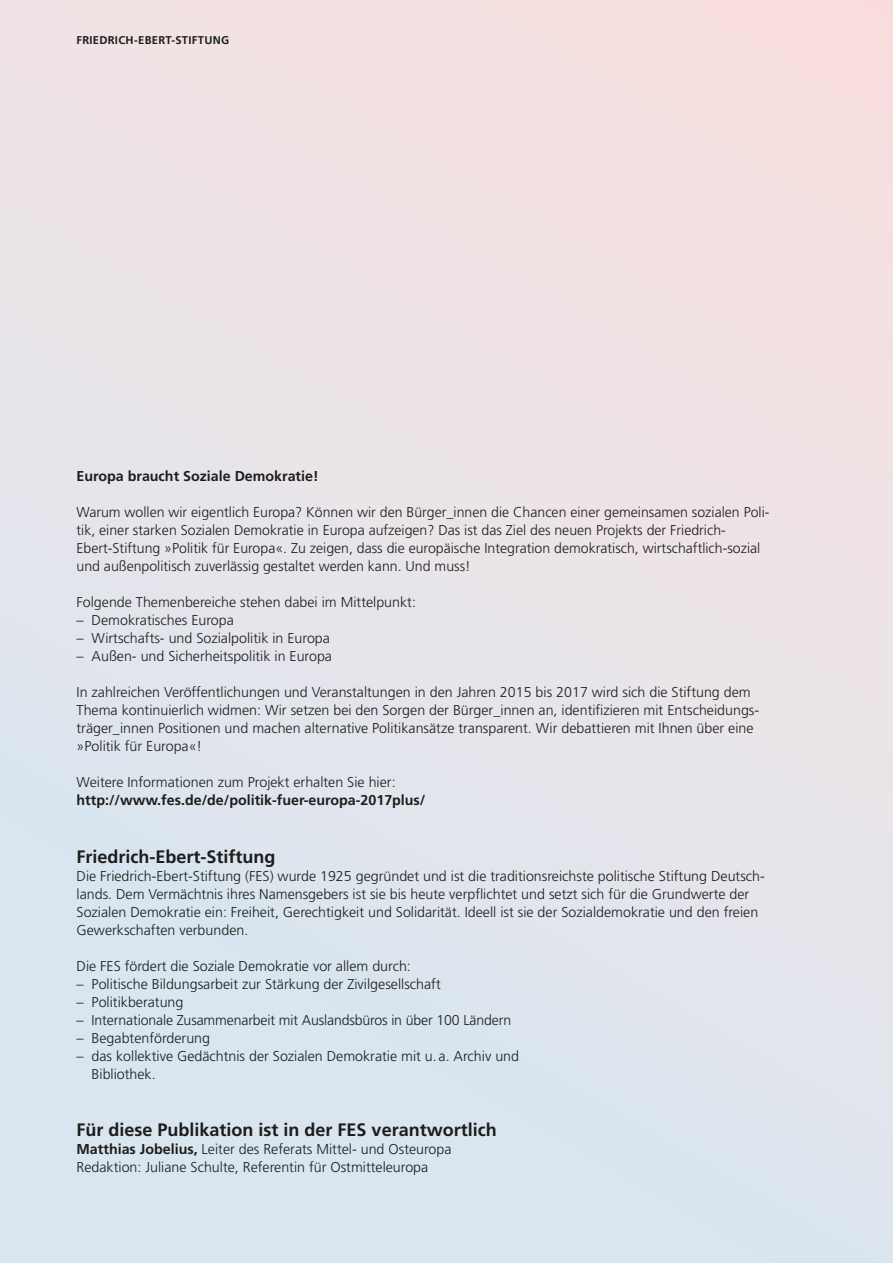
<style>
.page{position:relative;width:893px;height:1263px;background:#fff}
.page>*{position:absolute;margin:0;border:0;box-sizing:border-box;transform-origin:0 0}
.t1{font:700 18px "Frutiger LT Std";color:#1d1d1b}
.t2{font:300 14.55px/18.6px "Frutiger LT Pro";color:#1d1d1b}
.t3{font:300 14.25px/18px "Frutiger LT Std";color:#1d1d1b}
.t4{font:700 14.25px "Frutiger LT Std";color:#1d1d1b}
.Autor_Titel{font:700 11.25px "Frutiger LT Std";letter-spacing:.025em;color:#1d1d1b}
.s1{font-weight:700}
</style>
<div class="page">
<svg style="left:0;top:0;width:893px;height:619px;background:#eee2e5"></svg>
<div style="left:0;top:619px;width:893px;height:644px;background:#dee5ee"></div>
<p class="Autor_Titel" style="left:77px;top:33px;width:154px">FRIEDRICH-EBERT-STIFTUNG</p>
<p class="t2" style="left:66px;top:460px;width:205px">Titelmotiv: © shutterstock / xalex,</p>
<p class="t2" style="left:66px;top:497px;width:206px">Gestaltung: www.stetzer.net<br>Druck: www.druckerei-brandt.de</p>
<p class="t2" style="left:66px;top:553px;width:77px">Januar 2016</p>
<p class="t4" style="left:77px;top:467px;width:244px">Europa braucht Soziale Demokratie!</p>
<p class="t3" style="left:77px;top:503px;width:694px">Warum wollen wir eigentlich Europa? Können wir den Bürger_innen die Chancen einer gemeinsamen sozialen Poli&shy;tik, einer starken Sozialen Demokratie in Europa aufzeigen? Das ist das Ziel des neuen Projekts der Friedrich-Ebert-Stiftung »Politik für Europa«. Zu zeigen, dass die europäische Integration demokratisch, wirtschaftlich-sozial und außenpolitisch zuverlässig gestaltet werden kann. Und muss!</p>
<p class="t3" style="left:77px;top:593px;width:341px">Folgende Themenbereiche stehen dabei im Mittelpunkt:</p>
<p class="t3" style="left:77px;top:611px;width:159px">– Demokratisches Europa</p>
<p class="t3" style="left:77px;top:629px;width:255px">– Wirtschafts- und Sozialpolitik in Europa</p>
<p class="t3" style="left:77px;top:647px;width:257px">– Außen- und Sicherheitspolitik in Europa</p>
<p class="t3" style="left:77px;top:683px;width:684px">In zahlreichen Veröffentlichungen und Veranstaltungen in den Jahren 2015 bis 2017 wird sich die Stiftung dem Thema kontinuierlich widmen: Wir setzen bei den Sorgen der Bürger_innen an, identifizieren mit Entscheidungs&shy;träger_innen Positionen und machen alternative Politikansätze transparent. Wir debattieren mit Ihnen über eine »Politik für Europa«!</p>
<p class="t3" style="left:77px;top:773px;width:321px">Weitere Informationen zum Projekt erhalten Sie hier:</p>
<p class="t4" style="left:77px;top:791px;width:350px">http://www.fes.de/de/politik-fuer-europa-2017plus/</p>
<p class="t1" style="left:77px;top:846px;width:201px">Friedrich-Ebert-Stiftung</p>
<p class="t3" style="left:77px;top:867px;width:690px">Die Friedrich-Ebert-Stiftung (FES) wurde 1925 gegründet und ist die traditionsreichste politische Stiftung Deutsch&shy;lands. Dem Vermächtnis ihres Namensgebers ist sie bis heute verpflichtet und setzt sich für die Grundwerte der Sozialen Demokratie ein: Freiheit, Gerechtigkeit und Solidarität. Ideell ist sie der Sozialdemokratie und den freien Gewerkschaften verbunden.</p>
<p class="t3" style="left:77px;top:957px;width:336px">Die FES fördert die Soziale Demokratie vor allem durch:</p>
<p class="t3" style="left:77px;top:975px;width:366px">– Politische Bildungsarbeit zur Stärkung der Zivilgesellschaft</p>
<p class="t3" style="left:77px;top:993px;width:108px">– Politikberatung</p>
<p class="t3" style="left:77px;top:1011px;width:436px">– Internationale Zusammenarbeit mit Auslandsbüros in über 100 Ländern</p>
<p class="t3" style="left:77px;top:1029px;width:135px">– Begabtenförderung</p>
<p class="t3" style="left:92px;top:1047px;width:429px;text-indent:-15px">– das kollektive Gedächtnis der Sozialen Demokratie mit u. a. Archiv und<br>Bibliothek.</p>
<p class="t1" style="left:77px;top:1119px;width:422px">Für diese Publikation ist in der FES verantwortlich</p>
<p class="t3" style="left:77px;top:1140px;width:377px"><span class="s1">Matthias Jobelius,</span> Leiter des Referats Mittel- und Osteuropa<br>Redaktion: Juliane Schulte, Referentin für Ostmitteleuropa</p>
</div>
